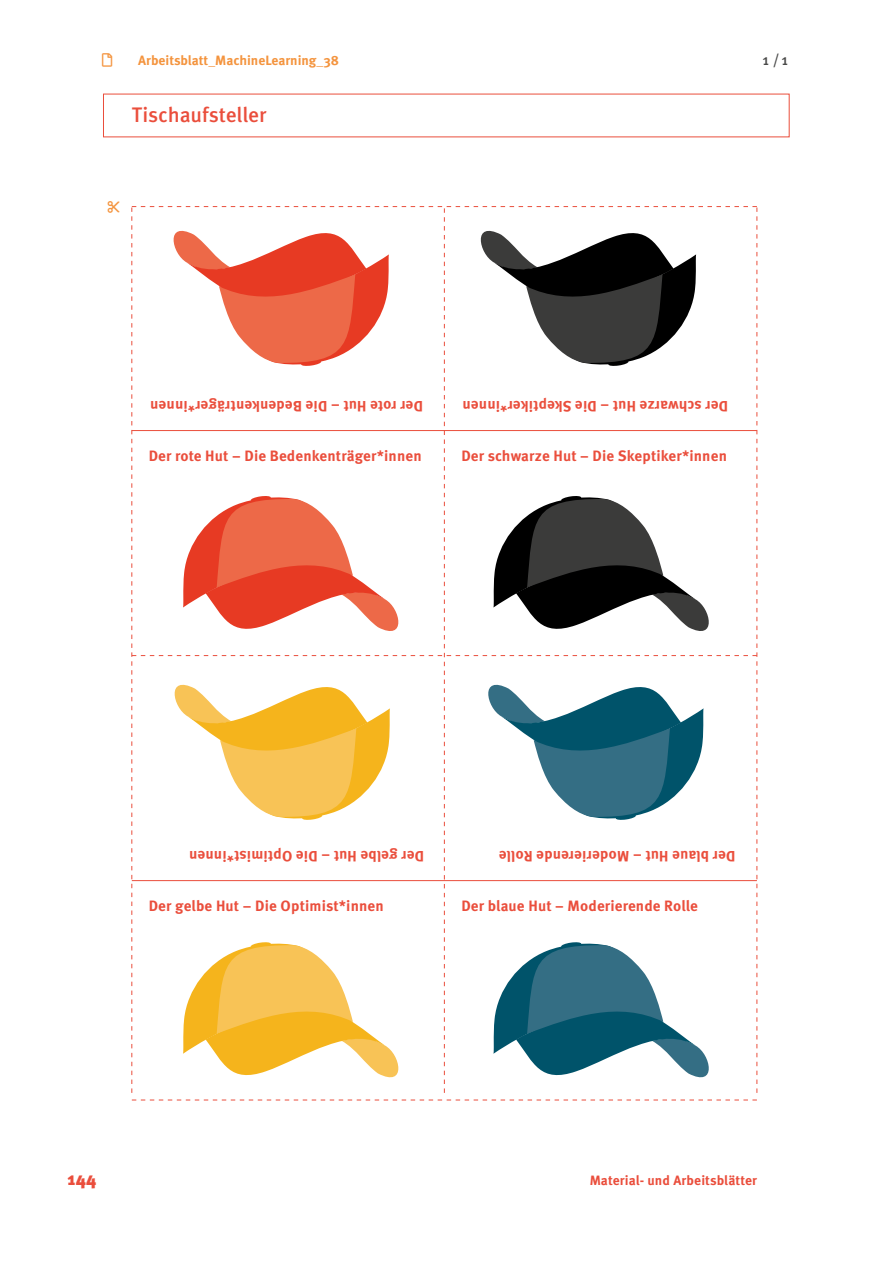
<style>
.page{position:relative;width:893px;height:1263px;background:#fff}
.page>*{position:absolute;margin:0;border:0;box-sizing:border-box;transform-origin:0 0}
.t1{font:500 21px "Meta Pro";letter-spacing:-.005em;color:#ea4e3c}
.t2{font:900 18px "Meta Pro";color:#ea4e3c}
.t3{font:700 15px "Meta Pro";letter-spacing:.01em;color:#ea4e3c}
.t4{font:500 15px "Meta Pro";color:#494948}
.t5{font:700 13.5px "Meta Pro";color:#f4943e}
.t6{font:700 13.5px "Meta Pro";letter-spacing:.01em;color:#ea4e3c}
</style>
<div class="page">
<svg style="left:132px;top:1099px;width:625px;height:1px"></svg>
<svg style="left:131px;top:206px;width:626px;height:887px"></svg>
<p class="t5" style="left:138px;top:52px;width:202px">Arbeitsblatt_MachineLearning_38</p>
<p class="t4" style="left:762px;top:51px;width:27px">1 /1</p>
<h1 class="t1" style="left:132px;top:101px;width:136px">Tischaufsteller</h1>
<p class="t3" style="left:423px;top:415px;width:274px;rotate:-180deg">Der rote Hut – Die Bedenkenträger*innen</p>
<p class="t3" style="left:149px;top:446px;width:274px">Der rote Hut – Die Bedenkenträger*innen</p>
<p class="t3" style="left:728px;top:415px;width:267px;rotate:-180deg">Der schwarze Hut – Die Skeptiker*innen</p>
<p class="t3" style="left:461px;top:446px;width:267px">Der schwarze Hut – Die Skeptiker*innen</p>
<p class="t3" style="left:424px;top:866px;width:236px;rotate:-180deg">Der gelbe Hut – Die Optimist*innen</p>
<p class="t3" style="left:736px;top:866px;width:238px;rotate:-180deg">Der blaue Hut – Moderierende Rolle</p>
<p class="t3" style="left:149px;top:896px;width:236px">Der gelbe Hut – Die Optimist*innen</p>
<p class="t3" style="left:461px;top:896px;width:238px">Der blaue Hut – Moderierende Rolle</p>
<p class="t2" style="left:68px;top:1167px;width:30px">144</p>
<p class="t6" style="left:590px;top:1171px;width:169px">Material- und Arbeitsblätter</p>
</div>
